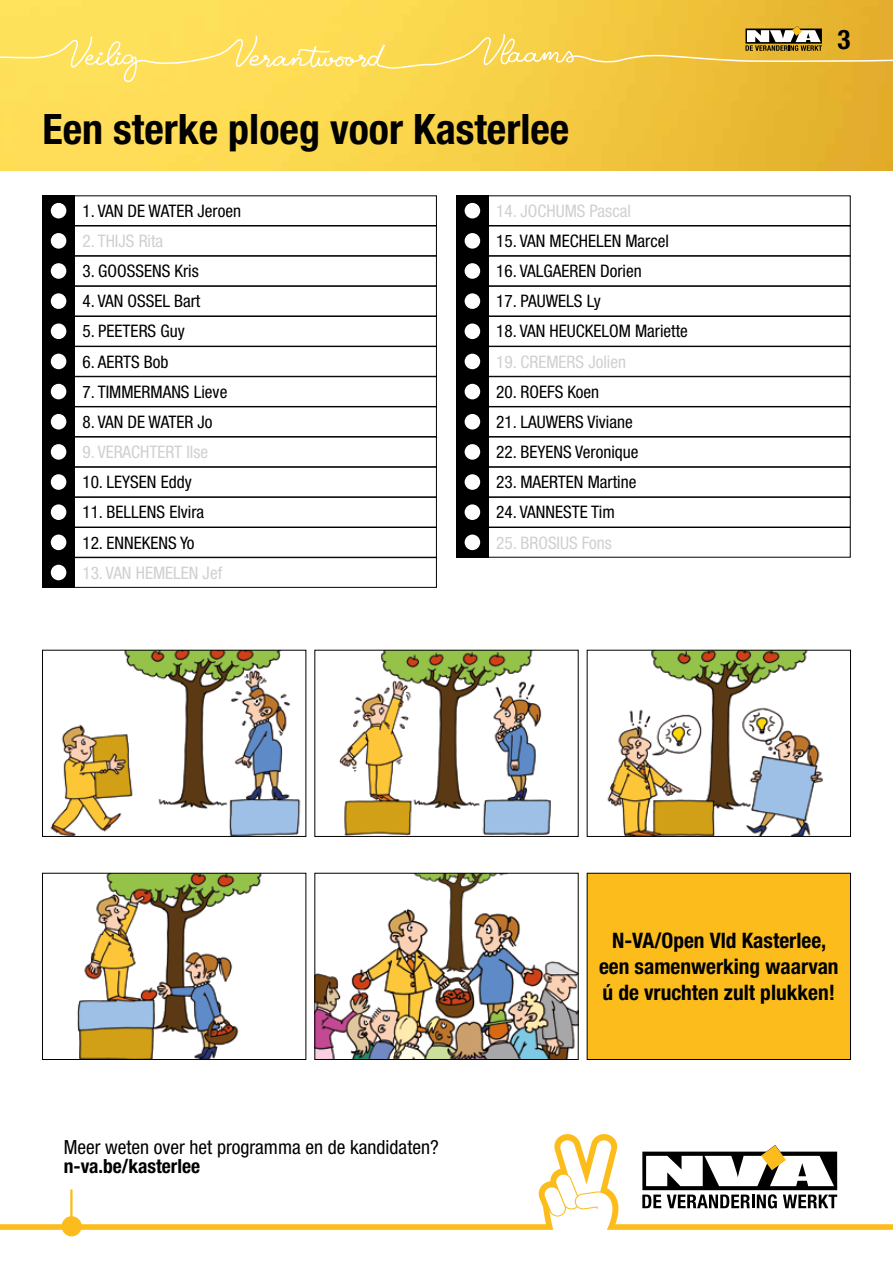
<style>
.page{position:relative;width:893px;height:1263px;background:#fff}
.page>*{position:absolute;margin:0;border:0;box-sizing:border-box;transform-origin:0 0}
.t1{font:700 condensed 42px "Helvetica Neue LT Std";color:#000}
.t2{font:700 condensed 27px "Helvetica Neue LT Std";color:#000}
.t3{font:700 condensed 21.3px/26.1px "Helvetica Neue LT Std";color:#000;text-align:center}
.t4{font:condensed 19.5px "Helvetica Neue LT Std";color:#000}
.t5{font:700 condensed 19.5px "Helvetica Neue LT Std";color:#000}
.t6{font:condensed 17.25px "Helvetica Neue LT Std";color:#000}
.t7{font:condensed 17.25px "Helvetica Neue LT Std";color:#cfd0d2}
</style>
<div class="page">
<img style="left:0;top:0;width:893px;height:170px">
<svg style="left:0;top:26px;width:893px;height:56px;background:#f3d053"></svg>
<svg style="left:0;top:1134px;width:893px;height:96px"></svg>
<div style="left:62px;top:1216px;width:20px;height:20px;background:#fcbd1c;border-radius:50%"></div>
<hr style="left:70px;top:1189px;width:3px;height:37px;background:#fcbd1c">
<svg style="left:642px;top:1145px;width:195px;height:63px"></svg>
<svg style="left:42px;top:195px;width:395px;height:393px"></svg>
<svg style="left:456px;top:195px;width:395px;height:363px"></svg>
<img style="left:50px;top:652px;width:251px;height:183px">
<div style="left:42px;top:650px;width:264px;height:187px;border:1px solid #000"></div>
<img style="left:77px;top:875px;width:185px;height:183px">
<div style="left:42px;top:873px;width:264px;height:187px;border:1px solid #000"></div>
<img style="left:339px;top:652px;width:212px;height:183px">
<div style="left:314px;top:650px;width:265px;height:187px;border:1px solid #000"></div>
<img style="left:316px;top:875px;width:261px;height:183px">
<div style="left:314px;top:873px;width:265px;height:187px;border:1px solid #000"></div>
<img style="left:607px;top:652px;width:216px;height:183px">
<div style="left:587px;top:650px;width:264px;height:187px;border:1px solid #000"></div>
<div style="left:587px;top:873px;width:263px;height:186px;background:#fcbd1c"></div>
<div style="left:587px;top:873px;width:264px;height:187px;border:1px solid #000"></div>
<h1 class="t1" style="left:43px;top:104px;width:528px">Een sterke ploeg voor Kasterlee</h1>
<p class="t6" style="left:82px;top:201px;width:160px">1. VAN DE WATER Jeroen</p>
<p class="t7" style="left:82px;top:231px;width:82px">2. THIJS Rita</p>
<p class="t6" style="left:82px;top:261px;width:118px">3. GOOSSENS Kris</p>
<p class="t6" style="left:82px;top:291px;width:120px">4. VAN OSSEL Bart</p>
<p class="t6" style="left:82px;top:321px;width:104px">5. PEETERS Guy</p>
<p class="t6" style="left:82px;top:351px;width:88px">6. AERTS Bob</p>
<p class="t6" style="left:82px;top:382px;width:146px">7. TIMMERMANS Lieve</p>
<p class="t6" style="left:82px;top:412px;width:132px">8. VAN DE WATER Jo</p>
<p class="t7" style="left:82px;top:442px;width:127px">9. VERACHTERT Ilse</p>
<p class="t6" style="left:82px;top:472px;width:111px">10. LEYSEN Eddy</p>
<p class="t6" style="left:82px;top:502px;width:123px">11. BELLENS Elvira</p>
<p class="t6" style="left:82px;top:532px;width:114px">12. ENNEKENS Yo</p>
<p class="t7" style="left:82px;top:563px;width:141px">13. VAN HEMELEN Jef</p>
<p class="t7" style="left:496px;top:201px;width:136px">14. JOCHUMS Pascal</p>
<p class="t6" style="left:496px;top:231px;width:174px">15. VAN MECHELEN Marcel</p>
<p class="t6" style="left:496px;top:261px;width:147px">16. VALGAEREN Dorien</p>
<p class="t6" style="left:496px;top:291px;width:106px">17. PAUWELS Ly</p>
<p class="t6" style="left:496px;top:321px;width:193px">18. VAN HEUCKELOM Mariette</p>
<p class="t7" style="left:496px;top:351px;width:131px">19. CREMERS Jolien</p>
<p class="t6" style="left:496px;top:382px;width:104px">20. ROEFS Koen</p>
<p class="t6" style="left:496px;top:412px;width:138px">21. LAUWERS Viviane</p>
<p class="t6" style="left:496px;top:442px;width:144px">22. BEYENS Veronique</p>
<p class="t6" style="left:496px;top:472px;width:142px">23. MAERTEN Martine</p>
<p class="t6" style="left:496px;top:502px;width:120px">24. VANNESTE Tim</p>
<p class="t7" style="left:496px;top:532px;width:117px">25. BROSIUS Fons</p>
<h2 class="t2" style="left:837px;top:23px;width:14px">3</h2>
<p class="t4" style="left:64px;top:1136px;width:377px">Meer weten over het programma en de kandidaten?</p>
<p class="t5" style="left:64px;top:1154px;width:138px">n-va.be/kasterlee</p>
<p class="t3" style="left:599px;top:927px;width:241px">N-VA/Open Vld Kasterlee, een samenwerking waarvan ú de vruchten zult plukken!</p>
</div>
